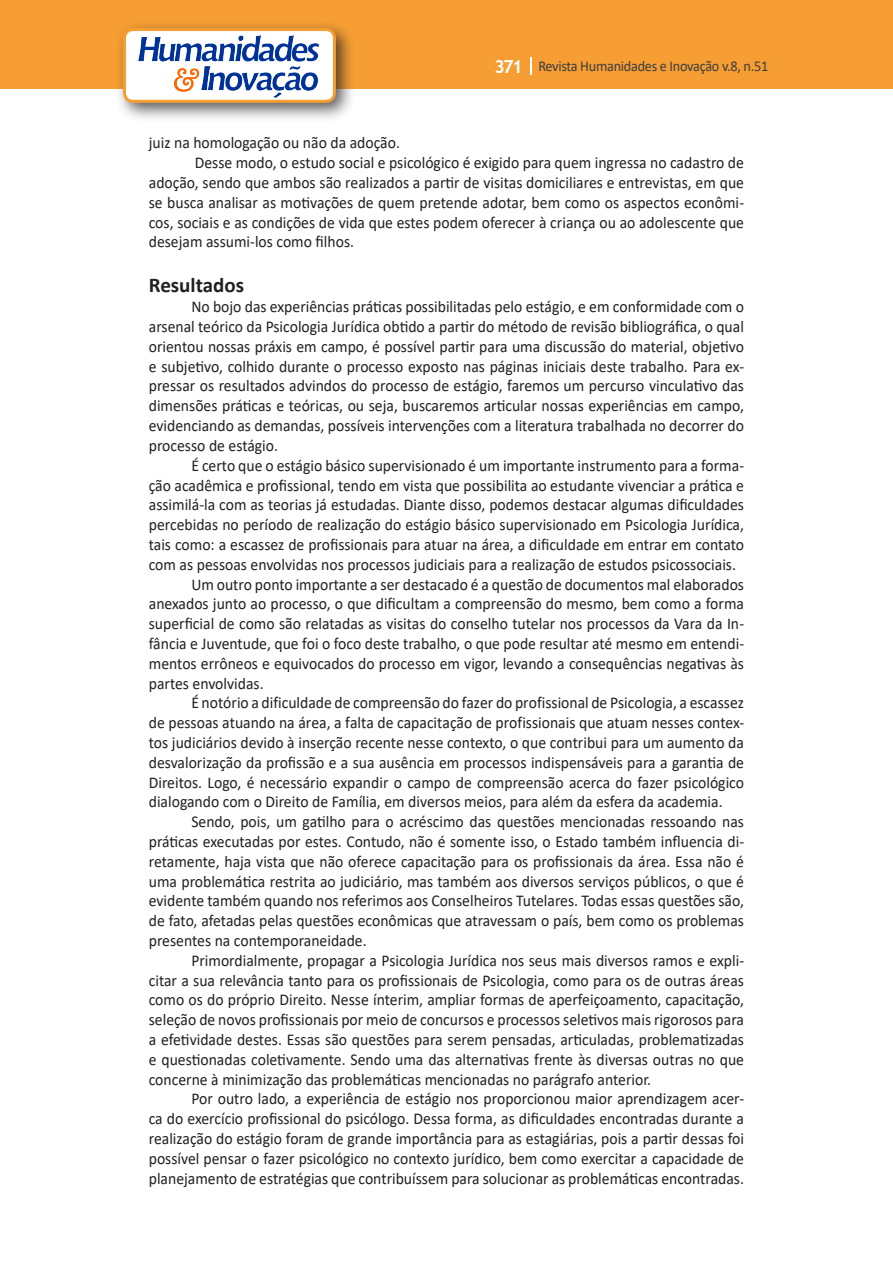
<style>
.page{position:relative;width:893px;height:1263px;background:#fff}
.page>*{position:absolute;margin:0;border:0;box-sizing:border-box;transform-origin:0 0}
.Titulo_2{font:700 21px "Calibri";color:#231f20}
.Texto{font:16.5px/19.8px "Calibri";color:#231f20;text-align:justify;scale:.95 1}
.t1{font:15px "Calibri";letter-spacing:-.02em;color:#3e3e3f;scale:.95 1}
.s1{font-family:"Trebuchet MS";font-weight:700;font-size:18px;color:#fff}
</style>
<div class="page">
<div style="left:0;top:0;width:893px;height:88px;background:#f69e34"></div>
<svg style="left:530px;top:57px;width:2px;height:18px"></svg>
<div style="left:115px;top:20px;width:241px;height:103px;background:#231f20;opacity:.75"></div>
<div style="left:125px;top:30px;width:209px;height:71px;background:#fff;border-radius:9px"></div>
<img style="left:138px;top:35px;width:181px;height:62px">
<div style="left:123px;top:28px;width:213px;height:75px;border:3px solid #f69e34;border-radius:9px"></div>
<p class="t1" style="left:495px;top:56px;width:290px"><span class="s1">371</span> Revista Humanidades e Inovação v.8, n.51</p>
<p class="Texto" style="left:149px;top:133px;width:266px">juiz na homologação ou não da adoção.</p>
<p class="Texto" style="left:149px;top:152px;width:628px;text-indent:46px">Desse modo, o estudo social e psicológico é exigido para quem ingressa no cadastro de adoção, sendo que ambos são realizados a partir de visitas domiciliares e entrevistas, em que se busca analisar as motivações de quem pretende adotar, bem como os aspectos econômi&shy;cos, sociais e as condições de vida que estes podem oferecer à criança ou ao adolescente que desejam assumi-los como filhos.</p>
<p class="Titulo_2" style="left:149px;top:271px;width:97px">Resultados</p>
<p class="Texto" style="left:149px;top:296px;width:628px;text-indent:43px">No bojo das experiências práticas possibilitadas pelo estágio, e em conformidade com o arsenal teórico da Psicologia Jurídica obtido a partir do método de revisão bibliográfica, o qual orientou nossas práxis em campo, é possível partir para uma discussão do material, objetivo e subjetivo, colhido durante o processo exposto nas páginas iniciais deste trabalho. Para ex&shy;pressar os resultados advindos do processo de estágio, faremos um percurso vinculativo das dimensões práticas e teóricas, ou seja, buscaremos articular nossas experiências em campo, evidenciando as demandas, possíveis intervenções com a literatura trabalhada no decorrer do processo de estágio.</p>
<p class="Texto" style="left:149px;top:455px;width:628px;text-indent:43px">É certo que o estágio básico supervisionado é um importante instrumento para a forma&shy;ção acadêmica e profissional, tendo em vista que possibilita ao estudante vivenciar a prática e assimilá-la com as teorias já estudadas. Diante disso, podemos destacar algumas dificuldades percebidas no período de realização do estágio básico supervisionado em Psicologia Jurídica, tais como: a escassez de profissionais para atuar na área, a dificuldade em entrar em contato com as pessoas envolvidas nos processos judiciais para a realização de estudos psicossociais.</p>
<p class="Texto" style="left:149px;top:574px;width:628px;text-indent:43px">Um outro ponto importante a ser destacado é a questão de documentos mal elaborados anexados junto ao processo, o que dificultam a compreensão do mesmo, bem como a forma superficial de como são relatadas as visitas do conselho tutelar nos processos da Vara da In&shy;fância e Juventude, que foi o foco deste trabalho, o que pode resultar até mesmo em entendi&shy;mentos errôneos e equivocados do processo em vigor, levando a consequências negativas às partes envolvidas.</p>
<p class="Texto" style="left:149px;top:692px;width:628px;text-indent:43px">É notório a dificuldade de compreensão do fazer do profissional de Psicologia, a escassez de pessoas atuando na área, a falta de capacitação de profissionais que atuam nesses contex&shy;tos judiciários devido à inserção recente nesse contexto, o que contribui para um aumento da desvalorização da profissão e a sua ausência em processos indispensáveis para a garantia de Direitos. Logo, é necessário expandir o campo de compreensão acerca do fazer psicológico dialogando com o Direito de Família, em diversos meios, para além da esfera da academia.</p>
<p class="Texto" style="left:149px;top:811px;width:628px;text-indent:43px">Sendo, pois, um gatilho para o acréscimo das questões mencionadas ressoando nas práticas executadas por estes. Contudo, não é somente isso, o Estado também influencia di&shy;retamente, haja vista que não oferece capacitação para os profissionais da área. Essa não é uma problemática restrita ao judiciário, mas também aos diversos serviços públicos, o que é evidente também quando nos referimos aos Conselheiros Tutelares. Todas essas questões são, de fato, afetadas pelas questões econômicas que atravessam o país, bem como os problemas presentes na contemporaneidade.</p>
<p class="Texto" style="left:149px;top:950px;width:628px;text-indent:43px">Primordialmente, propagar a Psicologia Jurídica nos seus mais diversos ramos e expli&shy;citar a sua relevância tanto para os profissionais de Psicologia, como para os de outras áreas como os do próprio Direito. Nesse ínterim, ampliar formas de aperfeiçoamento, capacitação, seleção de novos profissionais por meio de concursos e processos seletivos mais rigorosos para a efetividade destes. Essas são questões para serem pensadas, articuladas, problematizadas e questionadas coletivamente. Sendo uma das alternativas frente às diversas outras no que concerne à minimização das problemáticas mencionadas no parágrafo anterior.</p>
<p class="Texto" style="left:149px;top:1088px;width:628px;text-indent:43px">Por outro lado, a experiência de estágio nos proporcionou maior aprendizagem acer&shy;ca do exercício profissional do psicólogo. Dessa forma, as dificuldades encontradas durante a realização do estágio foram de grande importância para as estagiárias, pois a partir dessas foi possível pensar o fazer psicológico no contexto jurídico, bem como exercitar a capacidade de planejamento de estratégias que contribuíssem para solucionar as problemáticas encontradas.</p>
</div>
